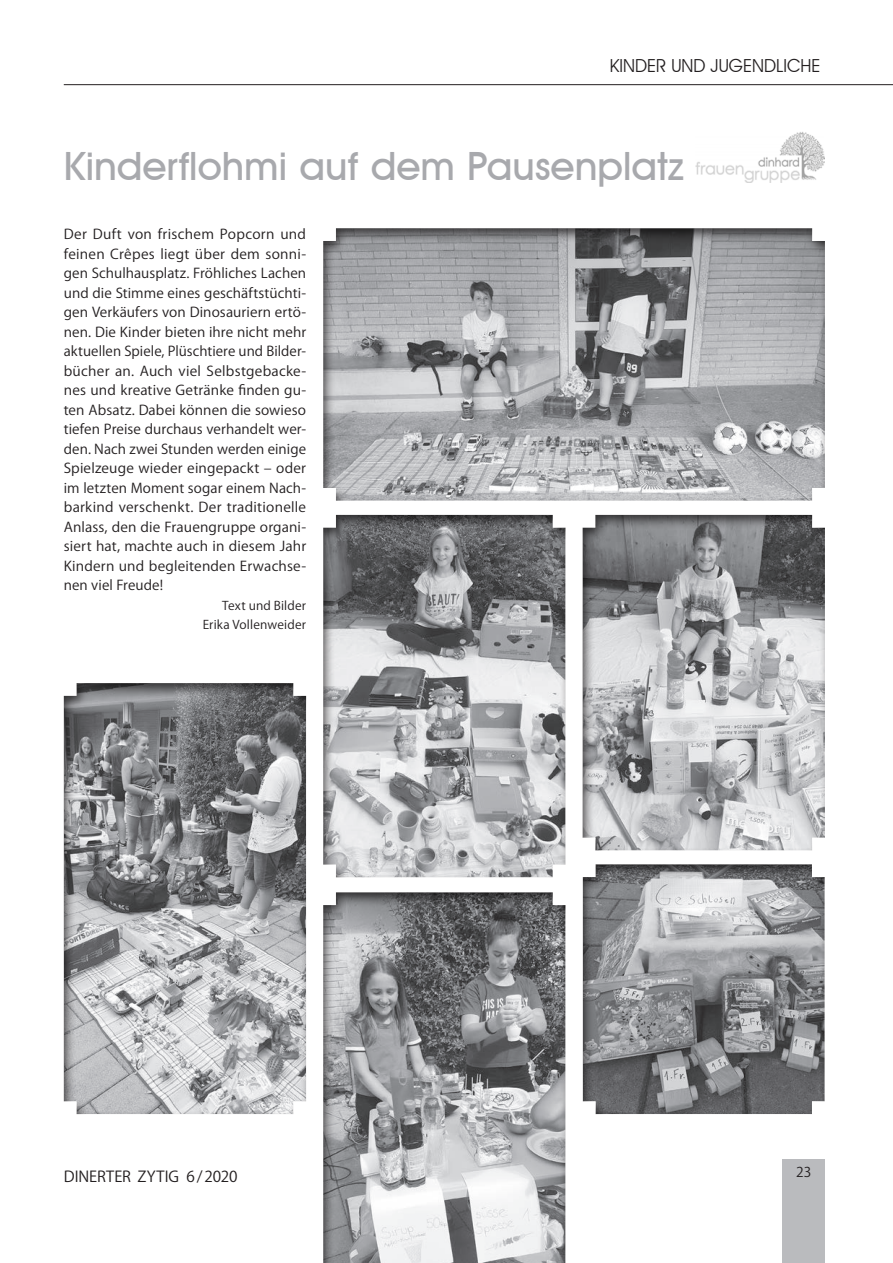
<style>
.page{position:relative;width:893px;height:1263px;background:#fff}
.page>*{position:absolute;margin:0;border:0;box-sizing:border-box;transform-origin:0 0}
.t1{font:500 39px "Avant Garde IT Cby BT";color:#a8a9ad}
.t2{font:18px "Avant Garde IT Cby BT";color:#231f20}
.t3{font:15px "Koz Go Pro";letter-spacing:-.005em;color:#231f20}
.t4{font:13.5px/19.5px "Koz Go Pro";letter-spacing:.01em;color:#231f20;text-align:justify;scale:1.04 1}
.t5{font:13.5px "Koz Go Pro";letter-spacing:.01em;color:#231f20}
.t6{font:12px/19.5px "Koz Go Pr 6 N";letter-spacing:.015em;color:#231f20;text-align:right}
</style>
<div class="page">
<div style="left:782px;top:1160px;width:43px;height:103px;background:#babbbe"></div>
<hr style="left:64px;top:84px;width:829px;height:1px;background:#231f20">
<img style="left:695px;top:132px;width:130px;height:50px">
<div style="left:62px;top:682px;width:246px;height:434px;background:#231f20;opacity:.75"></div>
<div style="left:323px;top:227px;width:504px;height:275px;background:#231f20;opacity:.75"></div>
<div style="left:322px;top:515px;width:246px;height:364px;background:#231f20;opacity:.75"></div>
<div style="left:581px;top:514px;width:246px;height:339px;background:#231f20;opacity:.75"></div>
<div style="left:582px;top:863px;width:246px;height:253px;background:#231f20;opacity:.75"></div>
<div style="left:322px;top:891px;width:246px;height:372px;background:#231f20;opacity:.75"></div>
<h2 class="t2" style="left:610px;top:55px;width:212px">KINDER UND JUGENDLICHE</h2>
<h1 class="t1" style="left:64px;top:143px;width:622px">Kinderflohmi auf dem Pausenplatz</h1>
<p class="t4" style="left:64px;top:225px;width:235px">Der Duft von frischem Popcorn und feinen Crêpes liegt über dem sonni&shy;gen Schulhausplatz. Fröhliches Lachen und die Stimme eines geschäftstüchti&shy;gen Verkäufers von Dinosauriern ertö&shy;nen. Die Kinder bieten ihre nicht mehr aktuellen Spiele, Plüschtiere und Bilder&shy;bücher an. Auch viel Selbstgebacke&shy;nes und kreative Getränke finden gu&shy;ten Absatz. Dabei können die sowieso tiefen Preise durchaus verhandelt wer&shy;den. Nach zwei Stunden werden einige Spielzeuge wieder eingepackt – oder im letzten Moment sogar einem Nach&shy;barkind verschenkt. Der traditionelle Anlass, den die Frauengruppe organi&shy;siert hat, machte auch in diesem Jahr Kindern und begleitenden Erwachse&shy;nen viel Freude!</p>
<p class="t6" style="left:203px;top:596px;width:105px">Text und Bilder<br>Erika Vollenweider</p>
<p class="t3" style="left:64px;top:1167px;width:175px">DINERTER ZYTIG 6/2020</p>
<p class="t5" style="left:796px;top:1163px;width:17px">23</p>
</div>
